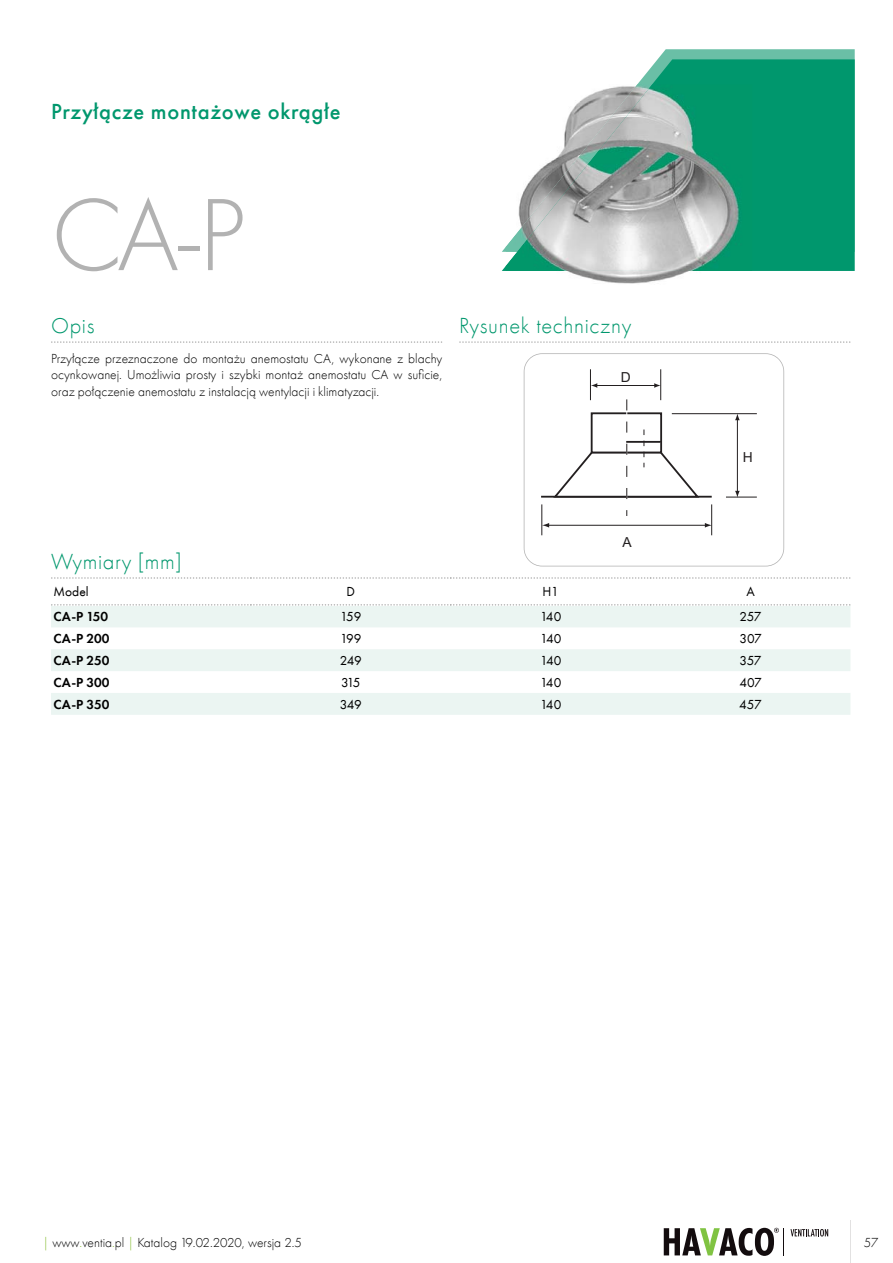
<style>
.page{position:relative;width:893px;height:1263px;background:#fff}
.page>*{position:absolute;margin:0;border:0;box-sizing:border-box;transform-origin:0 0}
.t1{font:106.5px "Futura PT Light";color:#b2b2b2}
.t2{font:22.5px "Futura PT Light";letter-spacing:.03em;color:#00976d}
.t3{font:22.5px "Futura PT Medium";letter-spacing:.03em;color:#00976d}
.t4{font:13.8px "Arial";color:#231f20}
.t5{font:13.5px/16.2px "Futura PT Light";color:#000;text-align:justify}
.t6{font:13.5px "Futura PT Book";letter-spacing:-.035em;color:#000}
.t7{font:13.5px "Futura PT Demi";color:#000}
.s1{color:#80ba27}
</style>
<div class="page">
<hr style="left:850px;top:1220px;width:1px;height:43px;background:#e2e1e1">
<svg style="left:664px;top:1228px;width:120px;height:28px"></svg>
<svg style="left:790px;top:1229px;width:38px;height:7px"></svg>
<svg style="left:658px;top:49px;width:197px;height:10px;background:#70c1a9"></svg>
<svg style="left:502px;top:59px;width:353px;height:212px;fill:#00976d"></svg>
<img style="left:567px;top:271px;width:122px;height:13px">
<img style="left:506px;top:84px;width:246px;height:187px">
<svg style="left:524px;top:353px;width:260px;height:213px"></svg>
<svg style="left:51px;top:341px;width:391px;height:2px"></svg>
<svg style="left:459px;top:341px;width:391px;height:2px"></svg>
<hr style="left:541px;top:496px;width:171px;height:2px;background:#231f20">
<hr style="left:590px;top:369px;width:1px;height:31px;background:#231f20">
<hr style="left:660px;top:369px;width:1px;height:31px;background:#231f20">
<hr style="left:541px;top:504px;width:1px;height:31px;background:#231f20">
<hr style="left:711px;top:504px;width:1px;height:31px;background:#231f20">
<hr style="left:726px;top:497px;width:31px;height:1px;background:#231f20">
<hr style="left:672px;top:413px;width:85px;height:1px;background:#231f20">
<hr style="left:596px;top:385px;width:60px;height:1px;background:#231f20">
<svg style="left:654px;top:383px;width:7px;height:5px"></svg>
<svg style="left:591px;top:383px;width:6px;height:5px"></svg>
<hr style="left:737px;top:419px;width:1px;height:73px;background:#231f20">
<svg style="left:735px;top:491px;width:5px;height:7px"></svg>
<svg style="left:735px;top:413px;width:5px;height:7px"></svg>
<hr style="left:548px;top:525px;width:158px;height:1px;background:#231f20">
<svg style="left:705px;top:523px;width:7px;height:5px"></svg>
<svg style="left:542px;top:523px;width:7px;height:5px"></svg>
<svg style="left:551px;top:399px;width:149px;height:117px"></svg>
<svg style="left:51px;top:606px;width:799px;height:109px;fill:#ebf5f2"></svg>
<svg style="left:51px;top:577px;width:799px;height:2px"></svg>
<svg style="left:51px;top:604px;width:799px;height:2px"></svg>
<h2 class="t3" style="left:51px;top:98px;width:291px">Przyłącze montażowe okrągłe</h2>
<h1 class="t1" style="left:51px;top:174px;width:196px">CA-P</h1>
<h2 class="t2" style="left:51px;top:313px;width:45px">Opis</h2>
<h2 class="t2" style="left:459px;top:313px;width:174px">Rysunek techniczny</h2>
<p class="t4" style="left:621px;top:372px;width:11px">D</p>
<p class="t5" style="left:51px;top:351px;width:393px">Przyłącze przeznaczone do montażu anemostatu CA, wykonane z blachy ocynkowanej. Umożliwia prosty i szybki montaż anemostatu CA w suficie, oraz połączenie anemostatu z instalacją wentylacji i klimatyzacji.</p>
<p class="t4" style="left:622px;top:537px;width:11px">A</p>
<p class="t4" style="left:743px;top:452px;width:11px">H</p>
<h2 class="t2" style="left:51px;top:548px;width:132px">Wymiary [mm]</h2>
<p class="t6" style="left:54px;top:584px;width:37px">Model</p>
<p class="t6" style="left:347px;top:584px;width:10px">D</p>
<p class="t6" style="left:542px;top:584px;width:18px">H1</p>
<p class="t6" style="left:746px;top:584px;width:10px">A</p>
<p class="t7" style="left:54px;top:608px;width:56px">CA-P 150</p>
<p class="t6" style="left:340px;top:609px;width:23px">159</p>
<p class="t6" style="left:540px;top:609px;width:23px">140</p>
<p class="t6" style="left:739px;top:609px;width:24px">257</p>
<p class="t7" style="left:54px;top:630px;width:58px">CA-P 200</p>
<p class="t6" style="left:340px;top:631px;width:23px">199</p>
<p class="t6" style="left:540px;top:631px;width:23px">140</p>
<p class="t6" style="left:739px;top:631px;width:24px">307</p>
<p class="t7" style="left:54px;top:652px;width:58px">CA-P 250</p>
<p class="t6" style="left:340px;top:653px;width:23px">249</p>
<p class="t6" style="left:540px;top:653px;width:23px">140</p>
<p class="t6" style="left:739px;top:653px;width:23px">357</p>
<p class="t7" style="left:54px;top:674px;width:58px">CA-P 300</p>
<p class="t6" style="left:341px;top:674px;width:21px">315</p>
<p class="t6" style="left:540px;top:674px;width:23px">140</p>
<p class="t6" style="left:739px;top:674px;width:24px">407</p>
<p class="t7" style="left:54px;top:696px;width:58px">CA-P 350</p>
<p class="t6" style="left:340px;top:696px;width:23px">349</p>
<p class="t6" style="left:540px;top:696px;width:23px">140</p>
<p class="t6" style="left:739px;top:696px;width:24px">457</p>
<p class="t5" style="left:43px;top:1234px;width:261px"><span class="s1">|</span> www<span class="s1">.</span>ventia<span class="s1">.</span>pl <span class="s1">|</span> Katalog 19.02.2020, wersja 2.5</p>
<p class="t5" style="left:864px;top:1234px;width:16px">57</p>
</div>
